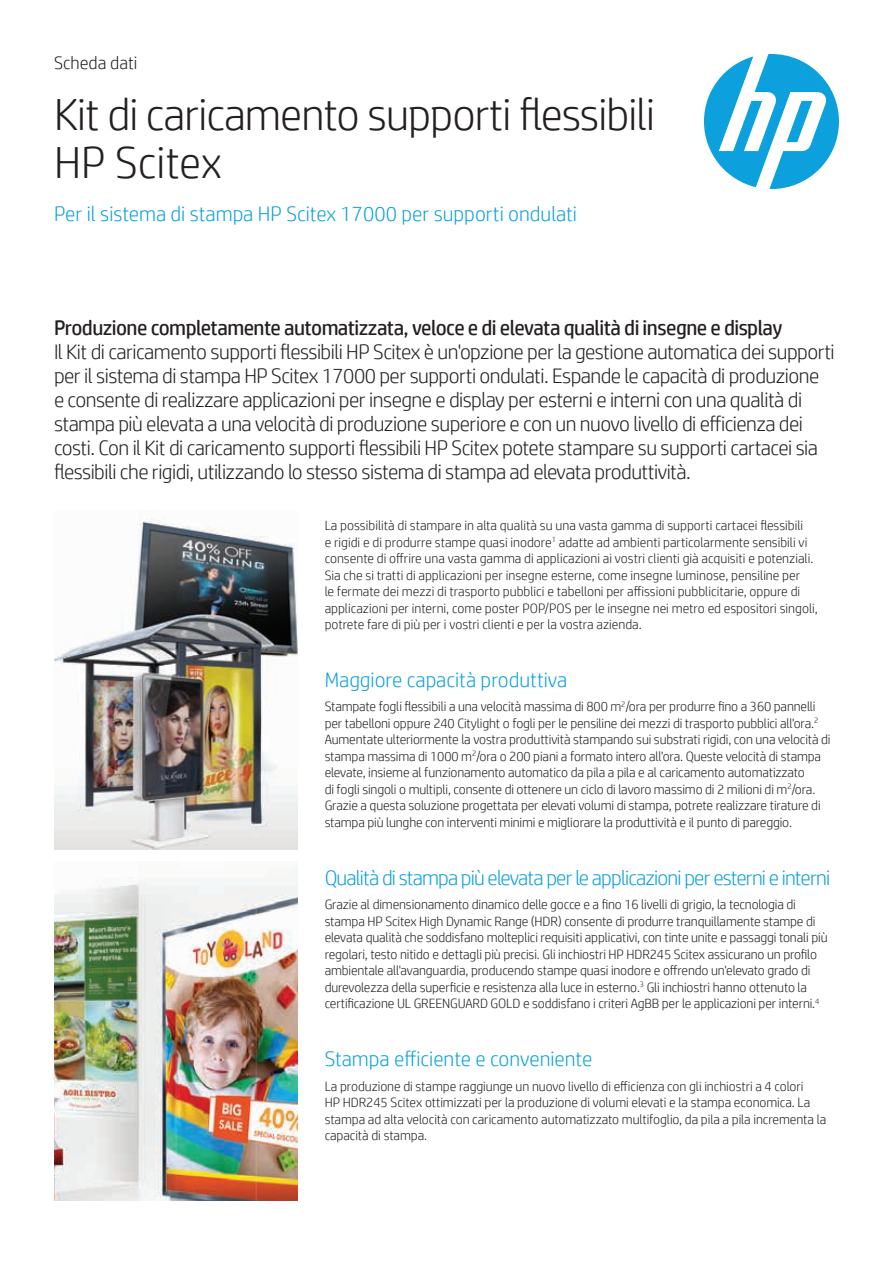
<style>
.page{position:relative;width:893px;height:1263px;background:#fff}
.page>*{position:absolute;margin:0;border:0;box-sizing:border-box;transform-origin:0 0}
.Cover_headline_30_32{font:300 45px/48px "HP Simplified";letter-spacing:-.02em;color:#231f20}
.t1{font:300 21px/24px "HP Simplified";letter-spacing:-.025em;color:#231f20}
.Subhead_14_16_bold_b{font:300 21px "HP Simplified";letter-spacing:-.04em;color:#0ca0dd}
.Subhead_14_16_bold_b-2{font:300 21px "HP Simplified";color:#0ca0dd}
.Cover_subhead_14_16{font:300 21px "HP Simplified";color:#0ca0dd}
.Document_type_for_30{font:300 18px "HP Simplified";color:#231f20}
.Body_last{font:300 13.5px/16.5px "HP Simplified";letter-spacing:-.01em;color:#231f20}
.s1{font-weight:400}
</style>
<div class="page">
<svg style="left:704px;top:54px;width:135px;height:135px"></svg>
<img style="left:54px;top:511px;width:244px;height:338px">
<img style="left:54px;top:869px;width:244px;height:331px">
<p class="Document_type_for_30" style="left:54px;top:51px;width:85px">Scheda dati</p>
<p class="Cover_headline_30_32" style="left:54px;top:89px;width:602px">Kit di caricamento supporti flessibili<br>HP Scitex</p>
<p class="Cover_subhead_14_16" style="left:54px;top:200px;width:524px">Per il sistema di stampa HP Scitex 17000 per supporti ondulati</p>
<p class="t1" style="left:54px;top:316px;width:782px"><span class="s1">Produzione completamente automatizzata, veloce e di elevata qualità di insegne e display<br></span>Il Kit di caricamento supporti flessibili HP Scitex è un'opzione per la gestione automatica dei supporti per il sistema di stampa HP Scitex 17000 per supporti ondulati. Espande le capacità di produzione e consente di realizzare applicazioni per insegne e display per esterni e interni con una qualità di stampa più elevata a una velocità di produzione superiore e con un nuovo livello di efficienza dei costi. Con il Kit di caricamento supporti flessibili HP Scitex potete stampare su supporti cartacei sia flessibili che rigidi, utilizzando lo stesso sistema di stampa ad elevata produttività.</p>
<p class="Body_last" style="left:325px;top:517px;width:495px">La possibilità di stampare in alta qualità su una vasta gamma di supporti cartacei flessibili<br>e rigidi e di produrre stampe quasi inodore<sup>1</sup> adatte ad ambienti particolarmente sensibili vi consente di offrire una vasta gamma di applicazioni ai vostri clienti già acquisiti e potenziali.<br>Sia che si tratti di applicazioni per insegne esterne, come insegne luminose, pensiline per<br>le fermate dei mezzi di trasporto pubblici e tabelloni per affissioni pubblicitarie, oppure di applicazioni per interni, come poster POP/POS per le insegne nei metro ed espositori singoli, potrete fare di più per i vostri clienti e per la vostra azienda.</p>
<p class="Subhead_14_16_bold_b-2" style="left:325px;top:666px;width:244px">Maggiore capacità produttiva</p>
<p class="Body_last" style="left:325px;top:698px;width:507px">Stampate fogli flessibili a una velocità massima di 800 m<sup>2</sup>/ora per produrre fino a 360 pannelli per tabelloni oppure 240 Citylight o fogli per le pensiline dei mezzi di trasporto pubblici all'ora.<sup>2<br></sup>Aumentate ulteriormente la vostra produttività stampando sui substrati rigidi, con una velocità di stampa massima di 1000 m<sup>2</sup>/ora o 200 piani a formato intero all'ora. Queste velocità di stampa elevate, insieme al funzionamento automatico da pila a pila e al caricamento automatizzato<br>di fogli singoli o multipli, consente di ottenere un ciclo di lavoro massimo di 2 milioni di m<sup>2</sup>/ora.<br>Grazie a questa soluzione progettata per elevati volumi di stampa, potrete realizzare tirature di stampa più lunghe con interventi minimi e migliorare la produttività e il punto di pareggio.</p>
<p class="Subhead_14_16_bold_b" style="left:325px;top:864px;width:507px">Qualità di stampa più elevata per le applicazioni per esterni e interni</p>
<p class="Body_last" style="left:325px;top:896px;width:504px">Grazie al dimensionamento dinamico delle gocce e a fino 16 livelli di grigio, la tecnologia di stampa HP Scitex High Dynamic Range (HDR) consente di produrre tranquillamente stampe di elevata qualità che soddisfano molteplici requisiti applicativi, con tinte unite e passaggi tonali più regolari, testo nitido e dettagli più precisi. Gli inchiostri HP HDR245 Scitex assicurano un profilo ambientale all'avanguardia, producendo stampe quasi inodore e offrendo un'elevato grado di durevolezza della superficie e resistenza alla luce in esterno.<sup>3</sup> Gli inchiostri hanno ottenuto la certificazione UL GREENGUARD GOLD e soddisfano i criteri AgBB per le applicazioni per interni.<sup>4</sup></p>
<p class="Subhead_14_16_bold_b-2" style="left:325px;top:1045px;width:269px">Stampa efficiente e conveniente</p>
<p class="Body_last" style="left:325px;top:1077px;width:503px">La produzione di stampe raggiunge un nuovo livello di efficienza con gli inchiostri a 4 colori<br>HP HDR245 Scitex ottimizzati per la produzione di volumi elevati e la stampa economica. La stampa ad alta velocità con caricamento automatizzato multifoglio, da pila a pila incrementa la capacità di stampa.</p>
</div>
